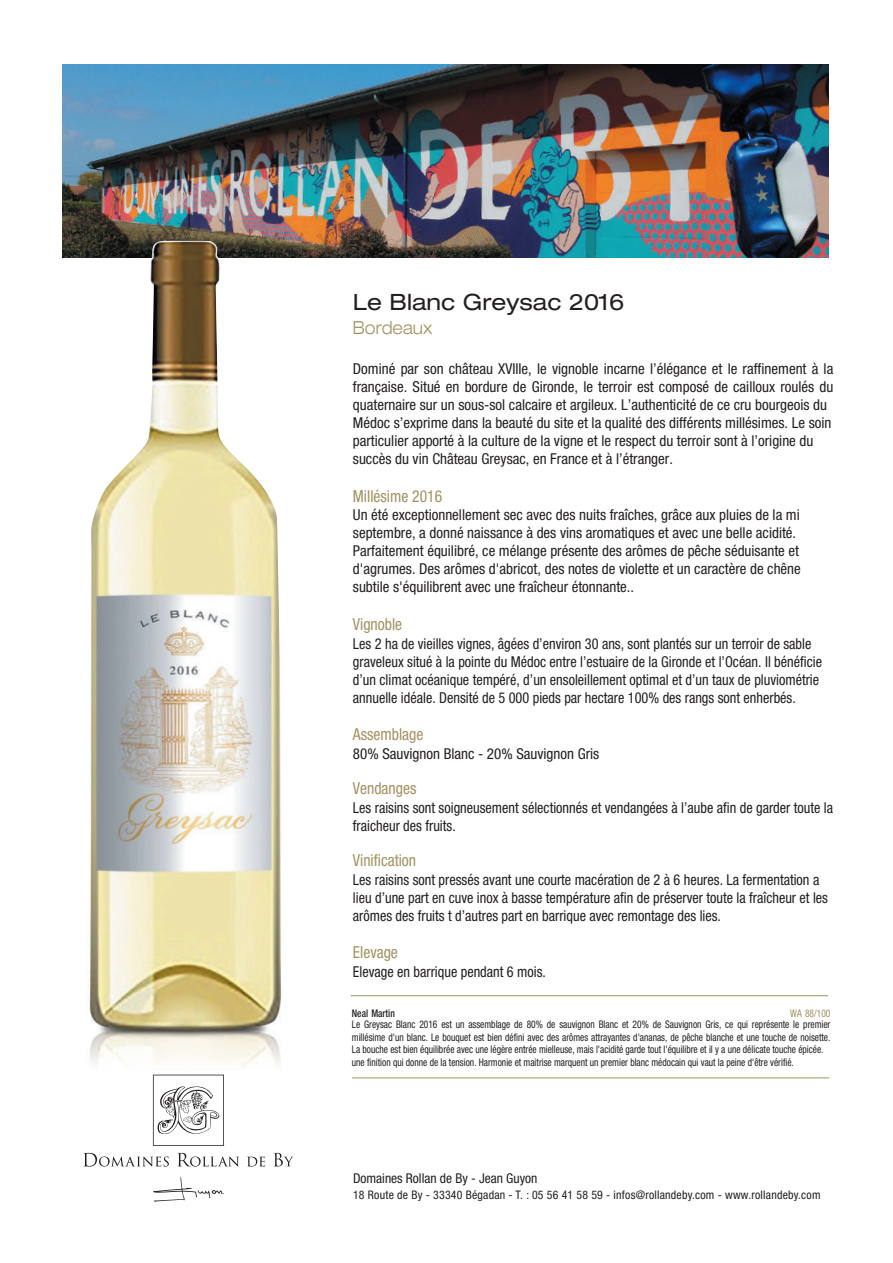
<style>
.page{position:relative;width:893px;height:1263px;background:#fff}
.page>*{position:absolute;margin:0;border:0;box-sizing:border-box;transform-origin:0 0}
.t1{font:expanded 22.5px "Helvetica Neue";color:#231f20}
.t2{font:300 expanded 18px "Helvetica Neue";color:#a29161;scale:.9 1}
.t3{font:condensed 16.5px "Helvetica Neue";color:#a29161;scale:.95 1}
.t4{font:condensed 16.5px "Helvetica Neue";color:#a79061;scale:.95 1}
.t5{font:condensed 15px/18px "Helvetica Neue";color:#231f20}
.t6{font:condensed 15px/18px "Helvetica Neue";color:#231f20;scale:.95 1}
.t7{font:condensed 13.5px "Helvetica Neue";color:#231f20}
.t8{font:condensed 11.85px "Helvetica Neue";letter-spacing:.02em;color:#231f20}
.t9{font:condensed 10.5px/12.6px "Helvetica Neue";color:#231f20;scale:.9 1}
.t10{font:500 condensed 10.5px "Helvetica Neue";color:#231f20;scale:.9 1}
.t11{font:condensed 10.5px "Helvetica Neue";color:#a29161;scale:.9 1}
</style>
<div class="page">
<img style="left:63px;top:64px;width:765px;height:194px">
<img style="left:85px;top:241px;width:203px;height:856px">
<svg style="left:153px;top:1177px;width:71px;height:24px"></svg>
<svg style="left:83px;top:1153px;width:86px;height:13px"></svg>
<svg style="left:177px;top:1153px;width:62px;height:13px"></svg>
<svg style="left:247px;top:1156px;width:18px;height:10px"></svg>
<svg style="left:274px;top:1153px;width:19px;height:13px"></svg>
<svg style="left:153px;top:1075px;width:71px;height:71px"></svg>
<hr style="left:351px;top:995px;width:477px;height:1px;background:#a29161">
<hr style="left:352px;top:1077px;width:477px;height:1px;background:#a29161">
<h1 class="t1" style="left:353px;top:294px;width:273px">Le Blanc Greysac 2016</h1>
<p class="t2" style="left:353px;top:321px;width:90px">Bordeaux</p>
<p class="t5" style="left:353px;top:360px;width:482px">Dominé par son château XVIIIe, le vignoble incarne l’élégance et le raffinement à la française. Situé en bordure de Gironde, le terroir est composé de cailloux roulés du quaternaire sur un sous-sol calcaire et argileux. L’authenticité de ce cru bourgeois du Médoc s’exprime dans la beauté du site et la qualité des différents millésimes. Le soin particulier apporté à la culture de la vigne et le respect du terroir sont à l’origine du succès du vin Château Greysac, en France et à l’étranger.</p>
<p class="t3" style="left:353px;top:486px;width:96px">Millésime 2016</p>
<p class="t5" style="left:353px;top:506px;width:449px">Un été exceptionnellement sec avec des nuits fraîches, grâce aux pluies de la mi septembre, a donné naissance à des vins aromatiques et avec une belle acidité.<br>Parfaitement équilibré, ce mélange présente des arômes de pêche séduisante et d'agrumes. Des arômes d'abricot, des notes de violette et un caractère de chêne subtile s'équilibrent avec une fraîcheur étonnante..</p>
<p class="t3" style="left:353px;top:618px;width:53px">Vignoble</p>
<p class="t6" style="left:353px;top:634px;width:495px">Les 2 ha de vieilles vignes, âgées d’environ 30 ans, sont plantés sur un terroir de sable graveleux situé à la pointe du Médoc entre l’estuaire de la Gironde et l’Océan. Il bénéficie d’un climat océanique tempéré, d’un ensoleillement optimal et d’un taux de pluviométrie annuelle idéale. Densité de 5 000 pieds par hectare 100% des rangs sont enherbés.</p>
<p class="t4" style="left:353px;top:725px;width:76px">Assemblage</p>
<p class="t5" style="left:353px;top:745px;width:248px">80% Sauvignon Blanc - 20% Sauvignon Gris</p>
<p class="t3" style="left:353px;top:779px;width:68px">Vendanges</p>
<p class="t6" style="left:353px;top:798px;width:507px">Les raisins sont soigneusement sélectionnés et vendangées à l’aube afin de garder toute la fraicheur des fruits.</p>
<p class="t3" style="left:353px;top:851px;width:68px">Vinification</p>
<p class="t6" style="left:353px;top:870px;width:502px">Les raisins sont pressés avant une courte macération de 2 à 6 heures. La fermentation a lieu d’une part en cuve inox à basse température afin de préserver toute la fraîcheur et les arômes des fruits t d’autres part en barrique avec remontage des lies.</p>
<p class="t3" style="left:353px;top:943px;width:49px">Elevage</p>
<p class="t6" style="left:353px;top:962px;width:205px">Elevage en barrique pendant 6 mois.</p>
<p class="t10" style="left:352px;top:1009px;width:49px">Neal Martin</p>
<p class="t11" style="left:790px;top:1009px;width:46px">WA 88/100</p>
<p class="t9" style="left:352px;top:1018px;width:533px">Le Greysac Blanc 2016 est un assemblage de 80% de sauvignon Blanc et 20% de Sauvignon Gris, ce qui représente le premier millésime d'un blanc. Le bouquet est bien défini avec des arômes attrayantes d'ananas, de pêche blanche et une touche de noisette.<br>La bouche est bien équilibrée avec une légère entrée mielleuse, mais l'acidité garde tout l'équilibre et il y a une délicate touche épicée. une finition qui donne de la tension. Harmonie et maitrise marquent un premier blanc médocain qui vaut la peine d'être vérifié.</p>
<p class="t7" style="left:353px;top:1174px;width:186px">Domaines Rollan de By - Jean Guyon</p>
<p class="t8" style="left:353px;top:1190px;width:469px">18 Route de By - 33340 Bégadan - T. : 05 56 41 58 59 - infos@rollandeby.com - www.rollandeby.com</p>
</div>
